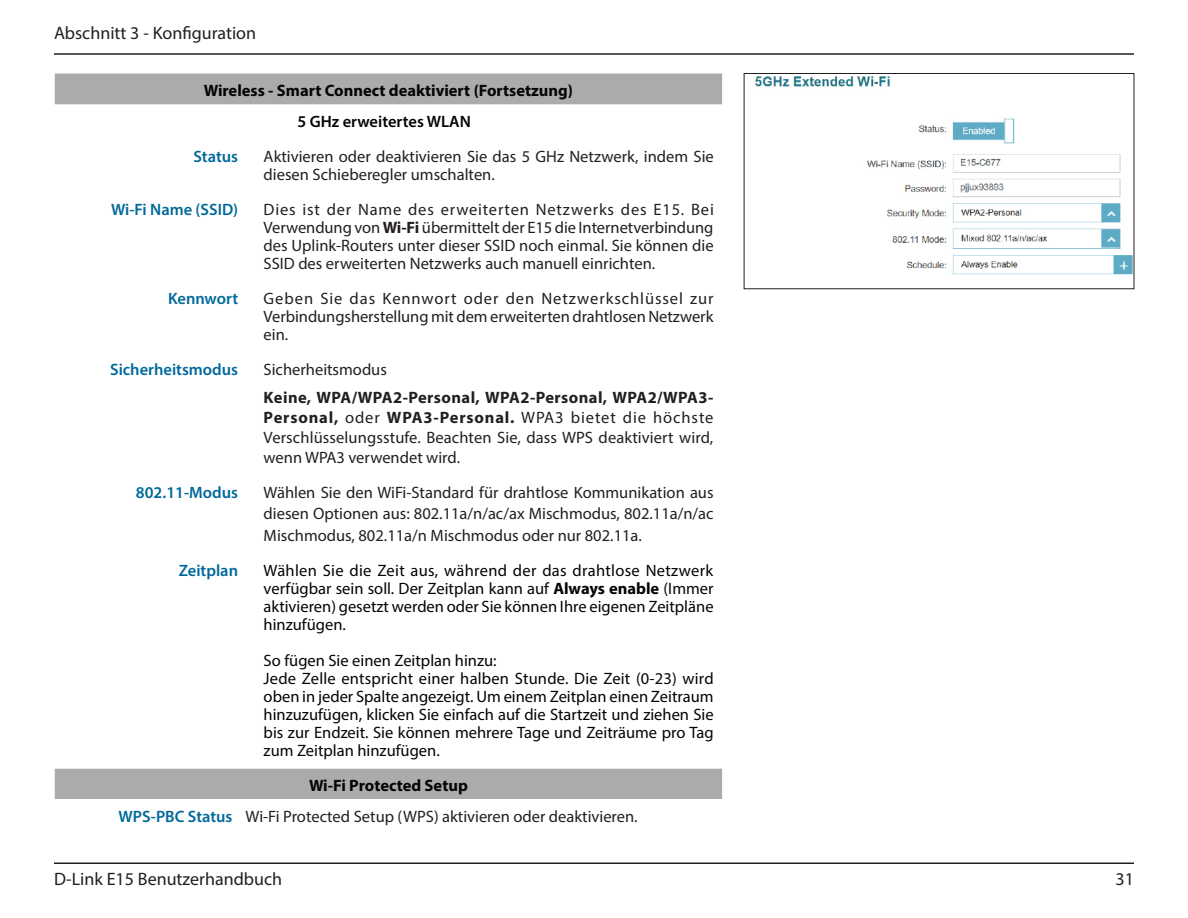
<style>
.page{position:relative;width:1188px;height:918px;background:#fff}
.page>*{position:absolute;margin:0;border:0;box-sizing:border-box;transform-origin:0 0}
.t1{font:18px "Myriad Pro";color:#231f20}
.t2{font:16.5px/18px "Myriad Pro";color:#231f20;text-align:justify}
.t3{font:16.5px/18px "Myriad Pro";color:#040503;text-align:justify}
.t4{font:600 16.5px "Myriad Pro";color:#00699b}
.t5{font:700 16.5px "Myriad Pro";color:#040503}
.t6{font:600 16.5px "Myriad Pro";color:#040503}
.s1{font-weight:700}
.s2{font-weight:700;color:#040503}
.s3{font-weight:600;color:#00699b}
</style>
<div class="page">
<hr style="left:54px;top:53px;width:1080px;height:2px;background:#231f20">
<hr style="left:54px;top:862px;width:1080px;height:2px;background:#231f20">
<svg style="left:55px;top:74px;width:667px;height:725px"></svg>
<img style="left:755px;top:76px;width:377px;height:199px">
<div style="left:744px;top:73px;width:390px;height:216px;border:1px solid #231f20"></div>
<p class="t1" style="left:54px;top:22px;width:204px">Abschnitt 3 - Konfiguration</p>
<p class="t5" style="left:204px;top:79px;width:371px">Wireless - Smart Connect deaktiviert (Fortsetzung)</p>
<p class="t6" style="left:297px;top:111px;width:175px">5 GHz erweitertes WLAN</p>
<p class="t4" style="left:194px;top:146px;width:46px">Status</p>
<p class="t2" style="left:264px;top:147px;width:452px">Aktivieren oder deaktivieren Sie das 5 GHz Netzwerk, indem Sie diesen Schieberegler umschalten.</p>
<p class="t4" style="left:111px;top:199px;width:128px">Wi-Fi Name (SSID)</p>
<p class="t2" style="left:264px;top:200px;width:452px">Dies ist der Name des erweiterten Netzwerks des E15. Bei Verwendung von <span class="s1">Wi-Fi</span> übermittelt der E15 die Internetverbindung des Uplink-Routers unter dieser SSID noch einmal. Sie können die SSID des erweiterten Netzwerks auch manuell einrichten.</p>
<p class="t4" style="left:168px;top:288px;width:72px">Kennwort</p>
<p class="t2" style="left:264px;top:289px;width:452px">Geben Sie das Kennwort oder den Netzwerkschlüssel zur Verbindungsherstellung mit dem erweiterten drahtlosen Netzwerk ein.</p>
<p class="t4" style="left:110px;top:359px;width:130px">Sicherheitsmodus</p>
<p class="t2" style="left:264px;top:360px;width:125px">Sicherheitsmodus</p>
<p class="t2" style="left:264px;top:388px;width:451px;line-height:19.8px"><span class="s1">Keine, WPA/WPA2-Personal, WPA2-Personal, WPA2/WPA3- Personal,</span> oder <span class="s1">WPA3-Personal.</span> WPA3 bietet die höchste Verschlüsselungsstufe. Beachten Sie, dass WPS deaktiviert wird, wenn WPA3 verwendet wird.</p>
<p class="t4" style="left:136px;top:482px;width:104px">802.11-Modus</p>
<p class="t2" style="left:264px;top:481px;width:451px;line-height:21.6px">Wählen Sie den WiFi-Standard für drahtlose Kommunikation aus diesen Optionen aus: 802.11a/n/ac/ax Mischmodus, 802.11a/n/ac Mischmodus, 802.11a/n Mischmodus oder nur 802.11a.</p>
<p class="t4" style="left:179px;top:560px;width:61px">Zeitplan</p>
<p class="t3" style="left:264px;top:561px;width:451px">Wählen Sie die Zeit aus, während der das drahtlose Netzwerk verfügbar sein soll. Der Zeitplan kann auf <span class="s1">Always enable</span> (Immer aktivieren) gesetzt werden oder Sie können Ihre eigenen Zeitpläne hinzufügen.</p>
<p class="t3" style="left:264px;top:651px;width:452px;text-align:left">So fügen Sie einen Zeitplan hinzu:<br>Jede Zelle entspricht einer halben Stunde. Die Zeit (0-23) wird oben in jeder Spalte angezeigt. Um einem Zeitplan einen Zeitraum hinzuzufügen, klicken Sie einfach auf die Startzeit und ziehen Sie bis zur Endzeit. Sie können mehrere Tage und Zeiträume pro Tag zum Zeitplan hinzufügen.</p>
<p class="t2" style="left:119px;top:770px;width:521px;line-height:30.8px;text-indent:190px"><span class="s2">Wi-Fi Protected Setup<br></span><span class="s3">WPS-PBC Status</span> Wi-Fi Protected Setup (WPS) aktivieren oder deaktivieren.</p>
<p class="t1" style="left:54px;top:868px;width:230px">D-Link E15 Benutzerhandbuch</p>
<p class="t1" style="left:1116px;top:868px;width:20px">31</p>
</div>
